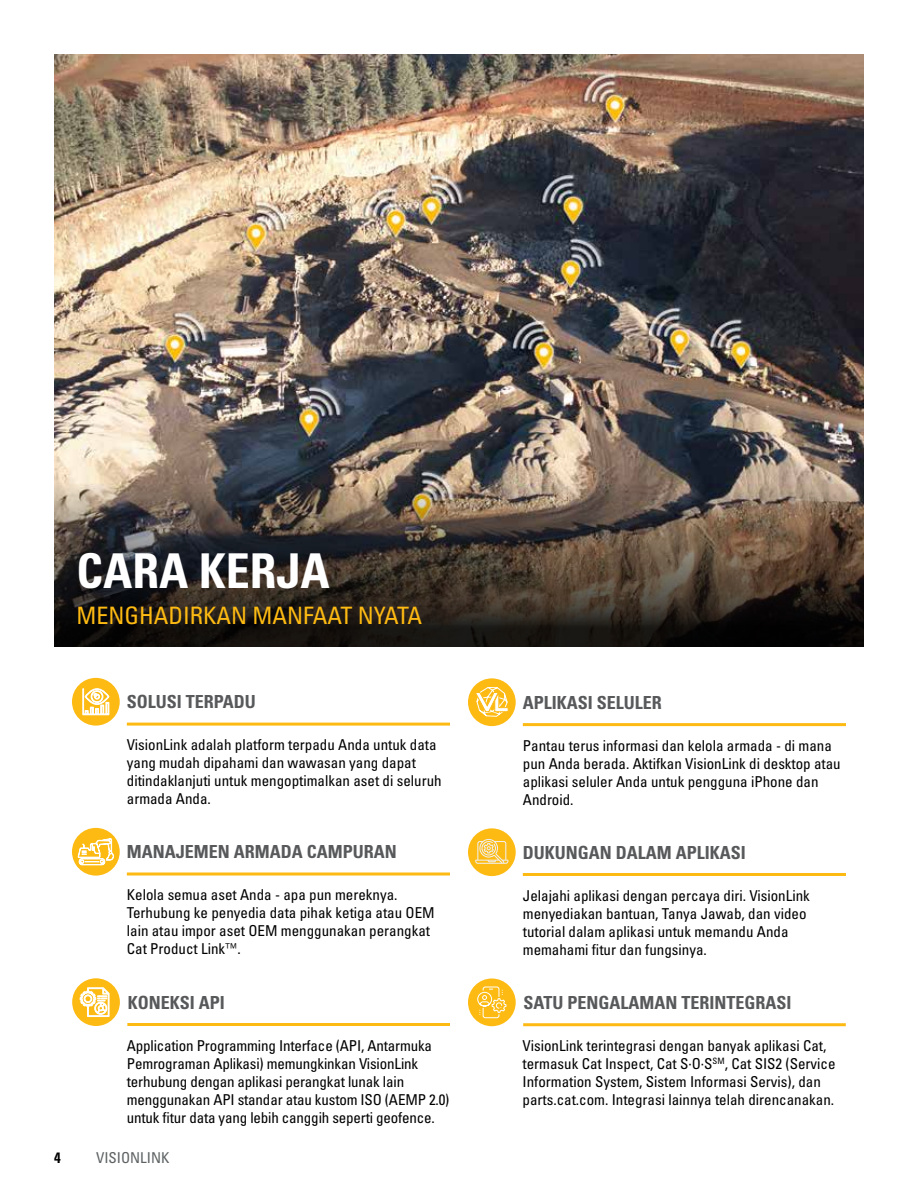
<style>
.page{position:relative;width:918px;height:1188px;background:#fff}
.page>*{position:absolute;margin:0;border:0;box-sizing:border-box;transform-origin:0 0}
.t1{font:48px "Univers LTCYR 67 Bold Cond";color:#fff}
.t2{font:condensed 24px "Univers LTCYR 57";color:#fdba12}
.t3{font:18px "Univers LTCYR 67 Bold Cond";color:#58595b}
.t4{font:condensed 15px/18px "Univers LTCYR 57";color:#000}
.t5{font:condensed 15px "Univers LTCYR 57";color:#5e6263}
.t6{font:15px "Univers LTCYR 67 Bold Cond";color:#000}
.s1{font-style:inherit}
</style>
<div class="page">
<img style="left:54px;top:54px;width:810px;height:172px">
<img style="left:54px;top:226px;width:810px;height:421px">
<hr style="left:127px;top:723px;width:323px;height:3px;background:#fdba12">
<div style="left:72px;top:678px;width:48px;height:48px;background:#fdba12;border-radius:50%"></div>
<svg style="left:83px;top:689px;width:26px;height:26px"></svg>
<hr style="left:127px;top:1023px;width:323px;height:3px;background:#fdba12">
<div style="left:72px;top:978px;width:48px;height:48px;background:#fdba12;border-radius:50%"></div>
<svg style="left:80px;top:988px;width:29px;height:29px"></svg>
<hr style="left:127px;top:873px;width:323px;height:3px;background:#fdba12">
<div style="left:72px;top:828px;width:48px;height:48px;background:#fdba12;border-radius:50%"></div>
<svg style="left:78px;top:838px;width:36px;height:27px"></svg>
<hr style="left:523px;top:723px;width:323px;height:3px;background:#fdba12">
<hr style="left:523px;top:873px;width:323px;height:3px;background:#fdba12">
<div style="left:468px;top:828px;width:48px;height:48px;background:#fdba12;border-radius:50%"></div>
<svg style="left:475px;top:839px;width:33px;height:25px"></svg>
<hr style="left:523px;top:1023px;width:323px;height:3px;background:#fdba12">
<div style="left:468px;top:979px;width:48px;height:47px;background:#fdba12;border-radius:50%"></div>
<div style="left:468px;top:678px;width:48px;height:48px;background:#fdba12;border-radius:50%"></div>
<svg style="left:475px;top:687px;width:34px;height:30px"></svg>
<svg style="left:477px;top:986px;width:30px;height:33px"></svg>
<h1 class="t1" style="left:76px;top:541px;width:255px">CARA KERJA</h1>
<h2 class="t2" style="left:76px;top:600px;width:347px">MENGHADIRKAN MANFAAT NYATA</h2>
<p class="t3" style="left:127px;top:691px;width:131px">SOLUSI TERPADU</p>
<p class="t3" style="left:523px;top:691px;width:141px">APLIKASI SELULER</p>
<p class="t4" style="left:127px;top:736px;width:316px">VisionLink adalah platform terpadu Anda untuk data yang mudah dipahami dan wawasan yang dapat ditindaklanjuti untuk mengoptimalkan aset di seluruh armada Anda.</p>
<p class="t4" style="left:523px;top:736px;width:319px">Pantau terus informasi dan kelola armada - di mana pun Anda berada. Aktifkan VisionLink di desktop atau aplikasi seluler Anda untuk pengguna iPhone dan Android.</p>
<p class="t3" style="left:127px;top:841px;width:271px">MANAJEMEN ARMADA CAMPURAN</p>
<p class="t3" style="left:523px;top:841px;width:225px">DUKUNGAN DALAM APLIKASI</p>
<p class="t4" style="left:127px;top:885px;width:309px">Kelola semua aset Anda - apa pun mereknya.<br>Terhubung ke penyedia data pihak ketiga atau OEM lain atau impor aset OEM menggunakan perangkat Cat Product Link™.</p>
<p class="t4" style="left:523px;top:886px;width:289px">Jelajahi aplikasi dengan percaya diri. VisionLink menyediakan bantuan, Tanya Jawab, dan video tutorial dalam aplikasi untuk memandu Anda memahami fitur dan fungsinya.</p>
<p class="t3" style="left:128px;top:991px;width:99px">KONEKSI API</p>
<p class="t3" style="left:524px;top:991px;width:269px">SATU PENGALAMAN TERINTEGRASI</p>
<p class="t4" style="left:127px;top:1036px;width:324px">Application Programming Interface (API, Antarmuka Pemrograman Aplikasi) memungkinkan VisionLink terhubung dengan aplikasi perangkat lunak lain menggunakan API standar atau kustom ISO (AEMP 2.0) untuk fitur data yang lebih canggih seperti geofence.</p>
<p class="t4" style="left:523px;top:1036px;width:314px">VisionLink terintegrasi dengan banyak aplikasi Cat, termasuk Cat Inspect, Cat S∙O∙S<sup>SM</sup><span class="s1">,</span> Cat SIS2 (Service Information System, Sistem Informasi Servis), dan parts.cat.com. Integrasi lainnya telah direncanakan.</p>
<p class="t6" style="left:54px;top:1148px;width:8px">4</p>
<p class="t5" style="left:96px;top:1148px;width:75px">VISIONLINK</p>
</div>
